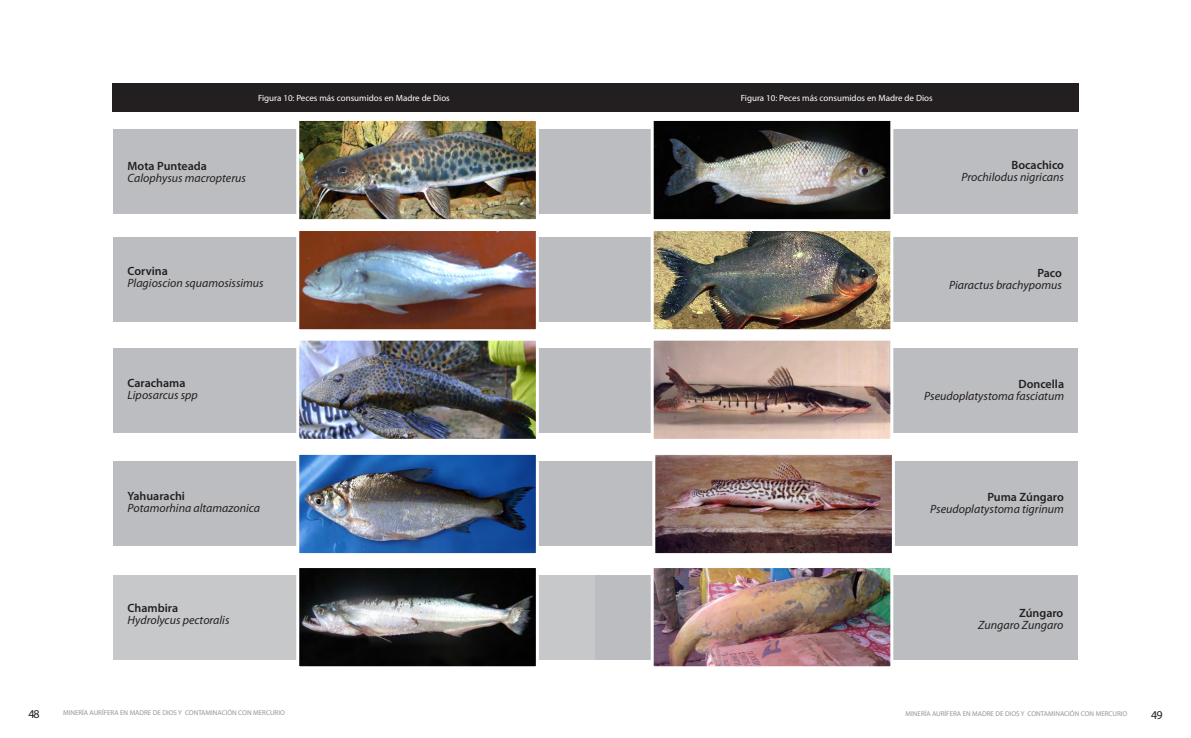
<style>
.page{position:relative;width:1191px;height:738px;background:#fff}
.page>*{position:absolute;margin:0;border:0;box-sizing:border-box;transform-origin:0 0}
.t1{font:italic 12px "Myriad Pro";color:#231f20}
.t2{font:600 12px "Myriad Pro";color:#231f20}
.t3{font:12px "Myriad Pro";color:#231f20}
.t4{font:9px "Myriad Pro";color:#fff}
.t5{font:7px "Myriad Pro";color:#939598}
</style>
<div class="page">
<div style="left:113px;top:237px;width:482px;height:84px;background:#bcbdc0"></div>
<div style="left:113px;top:348px;width:482px;height:84px;background:#bcbdc0"></div>
<div style="left:113px;top:461px;width:482px;height:84px;background:#bcbdc0"></div>
<div style="left:113px;top:575px;width:482px;height:84px;background:#c7c8ca"></div>
<img style="left:300px;top:232px;width:235px;height:96px">
<div style="left:296px;top:228px;width:243px;height:104px;border:3px solid #fff"></div>
<img style="left:300px;top:341px;width:235px;height:96px">
<div style="left:296px;top:337px;width:243px;height:104px;border:3px solid #fff"></div>
<img style="left:300px;top:455px;width:235px;height:96px">
<div style="left:296px;top:451px;width:243px;height:104px;border:3px solid #fff"></div>
<img style="left:300px;top:568px;width:235px;height:96px">
<div style="left:296px;top:564px;width:243px;height:104px;border:3px solid #fff"></div>
<div style="left:113px;top:129px;width:482px;height:84px;background:#bcbdc0"></div>
<img style="left:300px;top:122px;width:235px;height:96px">
<div style="left:296px;top:118px;width:243px;height:104px;border:3px solid #fff"></div>
<div style="left:112px;top:84px;width:483px;height:28px;background:#231f20"></div>
<div style="left:595px;top:237px;width:482px;height:84px;background:#bcbdc0"></div>
<div style="left:595px;top:348px;width:482px;height:84px;background:#bcbdc0"></div>
<div style="left:595px;top:461px;width:482px;height:84px;background:#bcbdc0"></div>
<div style="left:595px;top:575px;width:482px;height:84px;background:#bcbdc0"></div>
<img style="left:654px;top:232px;width:235px;height:96px">
<div style="left:650px;top:228px;width:243px;height:104px;border:3px solid #fff"></div>
<img style="left:654px;top:341px;width:235px;height:96px">
<div style="left:650px;top:337px;width:243px;height:104px;border:3px solid #fff"></div>
<img style="left:656px;top:455px;width:235px;height:96px">
<div style="left:652px;top:451px;width:243px;height:104px;border:3px solid #fff"></div>
<img style="left:654px;top:568px;width:235px;height:96px">
<div style="left:650px;top:564px;width:243px;height:104px;border:3px solid #fff"></div>
<div style="left:595px;top:129px;width:482px;height:84px;background:#bcbdc0"></div>
<img style="left:654px;top:122px;width:235px;height:96px">
<div style="left:650px;top:118px;width:243px;height:104px;border:3px solid #fff"></div>
<div style="left:595px;top:84px;width:483px;height:28px;background:#231f20"></div>
<p class="t4" style="left:258px;top:93px;width:193px">Figura 10: Peces más consumidos en Madre de Dios</p>
<p class="t4" style="left:741px;top:93px;width:193px">Figura 10: Peces más consumidos en Madre de Dios</p>
<p class="t2" style="left:128px;top:158px;width:81px">Mota Punteada</p>
<p class="t1" style="left:128px;top:170px;width:120px">Calophysus macropterus</p>
<p class="t2" style="left:1011px;top:157px;width:54px">Bocachico</p>
<p class="t1" style="left:961px;top:170px;width:104px">Prochilodus nigricans</p>
<p class="t2" style="left:128px;top:263px;width:42px">Corvina</p>
<p class="t1" style="left:128px;top:275px;width:138px">Plagioscion squamosissimus</p>
<p class="t2" style="left:1037px;top:264px;width:26px">Paco</p>
<p class="t1" style="left:949px;top:277px;width:114px">Piaractus brachypomus</p>
<p class="t2" style="left:128px;top:375px;width:59px">Carachama</p>
<p class="t1" style="left:128px;top:387px;width:72px">Liposarcus spp</p>
<p class="t2" style="left:1018px;top:376px;width:47px">Doncella</p>
<p class="t1" style="left:924px;top:388px;width:141px">Pseudoplatystoma fasciatum</p>
<p class="t2" style="left:128px;top:488px;width:59px">Yahuarachi</p>
<p class="t1" style="left:128px;top:500px;width:134px">Potamorhina altamazonica</p>
<p class="t2" style="left:987px;top:488px;width:78px">Puma Zúngaro</p>
<p class="t1" style="left:930px;top:501px;width:135px">Pseudoplatystoma tigrinum</p>
<p class="t2" style="left:128px;top:600px;width:52px">Chambira</p>
<p class="t1" style="left:128px;top:612px;width:103px">Hydrolycus pectoralis</p>
<p class="t2" style="left:1019px;top:604px;width:46px">Zúngaro</p>
<p class="t1" style="left:978px;top:617px;width:87px">Zungaro Zungaro</p>
<p class="t5" style="left:63px;top:707px;width:223px">MINERÍA AURÍFERA EN MADRE DE DIOS Y CONTAMINACIÓN CON MERCURIO</p>
<p class="t3" style="left:28px;top:706px;width:13px">48</p>
<p class="t5" style="left:905px;top:708px;width:223px">MINERÍA AURÍFERA EN MADRE DE DIOS Y CONTAMINACIÓN CON MERCURIO</p>
<p class="t3" style="left:1151px;top:706px;width:13px">49</p>
</div>
